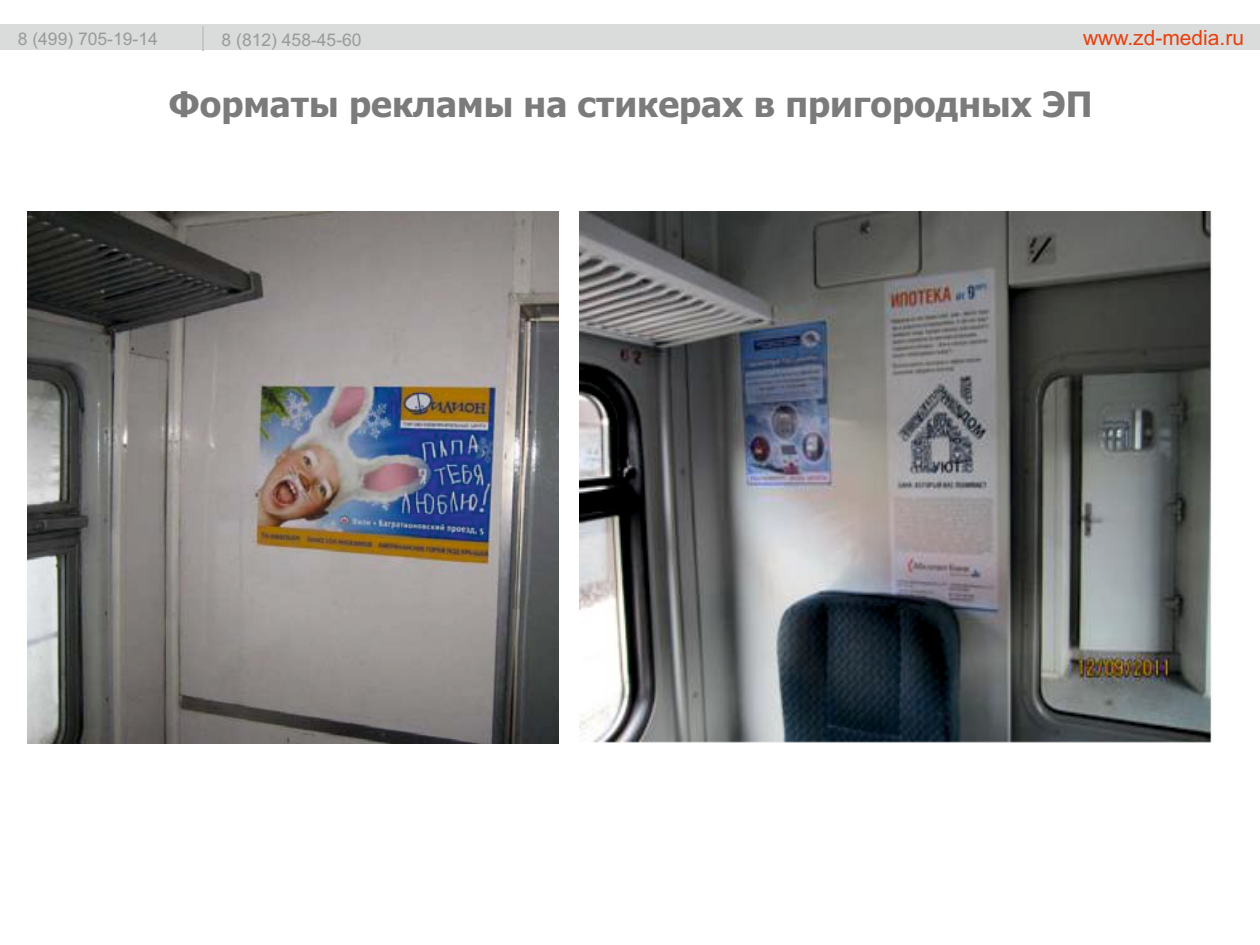
<style>
.page{position:relative;width:1260px;height:945px;background:#fff}
.page>*{position:absolute;margin:0;border:0;box-sizing:border-box;transform-origin:0 0}
.t1{font:700 35px "Tahoma";color:#7a7b7a}
.t2{font:21px "Arial";color:#e6400e}
.t3{font:17.5px "Arial";color:#999}
</style>
<div class="page">
<img style="left:28px;top:211px;width:530px;height:532px">
<img style="left:579px;top:211px;width:633px;height:532px">
<div style="left:0;top:20px;width:1260px;height:30px;background:#dadcdb"></div>
<hr style="left:202px;top:26px;width:2px;height:24px;background:#c5c5c5">
<div style="left:0;top:3px;width:1260px;height:21px;background:#fff"></div>
<p class="t3" style="left:18px;top:33px;width:142px">8 (499) 705-19-14</p>
<p class="t3" style="left:222px;top:33px;width:142px">8 (812) 458-45-60</p>
<p class="t2" style="left:1083px;top:30px;width:163px">www.zd-media.ru</p>
<p class="t1" style="left:169px;top:90px;width:925px">Форматы рекламы на стикерах в пригородных ЭП</p>
</div>
